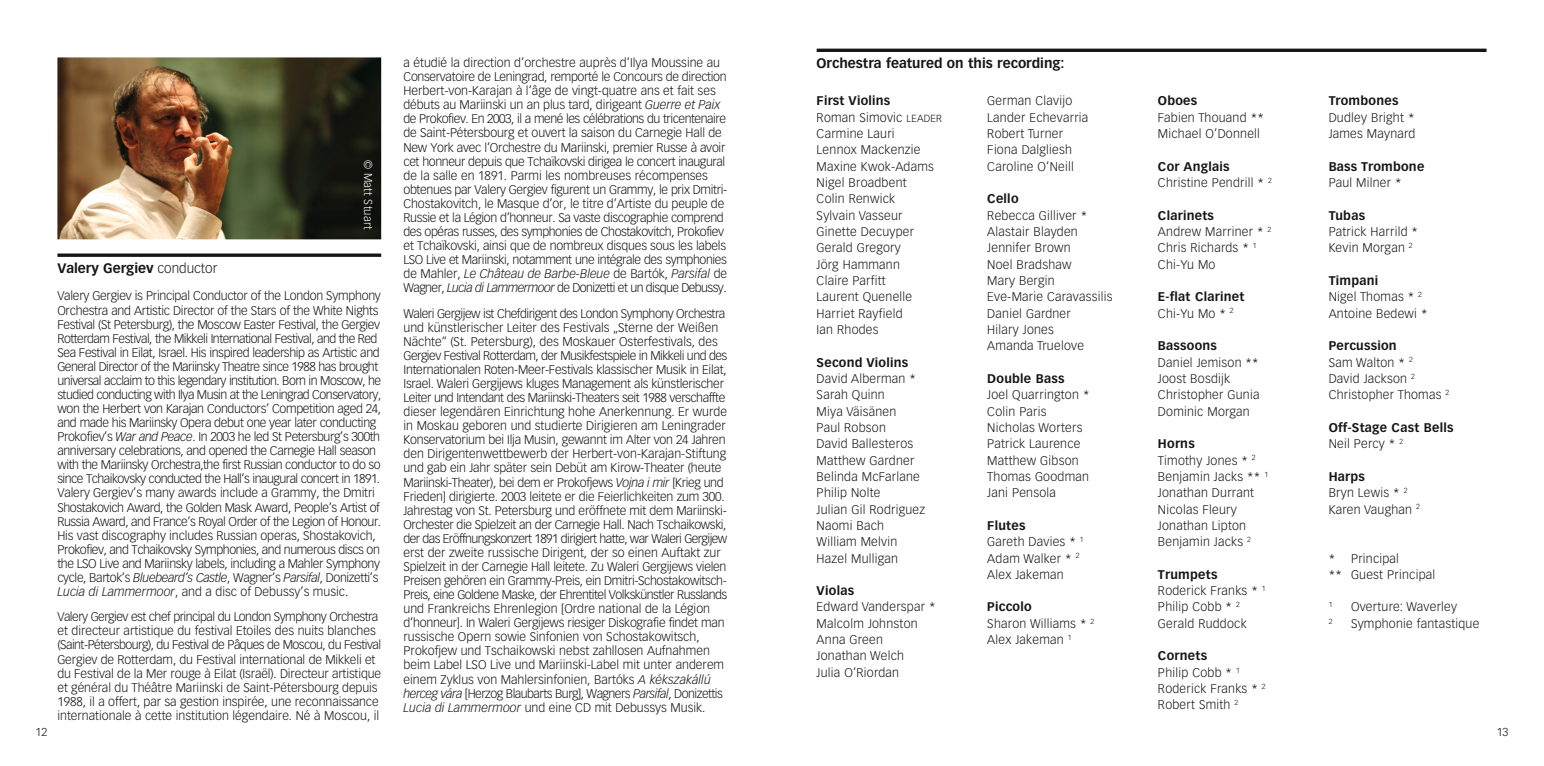
<style>
.page{position:relative;width:1544px;height:766px;background:#fff}
.page>*{position:absolute;margin:0;border:0;box-sizing:border-box;transform-origin:0 0}
.t1{font:700 13.5px "Vectora LT Pro";color:#151616}
.t2{font:300 12.38px/14.2px "Vectora LT Pro";letter-spacing:-.01em;color:#151616}
.t3{font:300 12.38px/16.4px "Vectora LT Pro";letter-spacing:.02em;color:#151616}
.t4{font:300 12.38px/14.2px "Vectora LT Pro";letter-spacing:-.03em;color:#151616}
.t5{font:700 12.38px/16.4px "Vectora LT Pro";letter-spacing:.02em;color:#151616}
.t6{font:300 11.25px "Vectora LT Pro";letter-spacing:.02em;color:#fff}
.t7{font:300 11.25px "Vectora LT Pro";color:#151616}
.t8{font:300 7.2px "Vectora LT Pro";color:#151616}
.s1{font-weight:300}
.s2{font-style:italic}
.s3{font-weight:700}
.s4{font-size:10.12px}
</style>
<div class="page">
<img style="left:57px;top:57px;width:324px;height:182px">
<svg style="left:57px;top:253px;width:324px;height:4px"></svg>
<hr style="left:816px;top:49px;width:670px;height:3px;background:#151616">
<p class="t6" style="left:372px;top:160px;width:71px;rotate:90deg">© Matt Stuart</p>
<p class="t7" style="left:36px;top:728px;width:13px">12</p>
<p class="t1" style="left:57px;top:263px;width:162px">Valery Gergiev <span class="s1">conductor</span></p>
<p class="t4" style="left:57px;top:290px;width:325px">Valery Gergiev is Principal Conductor of the London Symphony Orchestra and Artistic Director of the Stars of the White Nights Festival (St Petersburg), the Moscow Easter Festival, the Gergiev Rotterdam Festival, the Mikkeli International Festival, and the Red Sea Festival in Eilat, Israel. His inspired leadership as Artistic and General Director of the Mariinsky Theatre since 1988 has brought universal acclaim to this legendary institution. Born in Moscow, he studied conducting with Ilya Musin at the Leningrad Conservatory, won the Herbert von Karajan Conductors’ Competition aged 24, and made his Mariinsky Opera debut one year later conducting Prokofiev’s <span class="s2">War and Peace</span>. In 2003 he led St Petersburg’s 300th anniversary celebrations, and opened the Carnegie Hall season with the Mariinsky Orchestra,the first Russian conductor to do so since Tchaikovsky conducted the Hall’s inaugural concert in 1891.<br>Valery Gergiev’s many awards include a Grammy, the Dmitri Shostakovich Award, the Golden Mask Award, People’s Artist of Russia Award, and France’s Royal Order of the Legion of Honour.<br>His vast discography includes Russian operas, Shostakovich, Prokofiev, and Tchaikovsky Symphonies, and numerous discs on the LSO Live and Mariinsky labels, including a Mahler Symphony cycle, Bartok’s <span class="s2">Bluebeard’s Castle</span>, Wagner’s <span class="s2">Parsifal</span>, Donizetti’s <span class="s2">Lucia di Lammermoor</span>, and a disc of Debussy’s music.</p>
<p class="t2" style="left:57px;top:611px;width:325px">Valery Gergiev est chef principal du London Symphony Orchestra et directeur artistique du festival Etoiles des nuits blanches (Saint-Pétersbourg), du Festival de Pâques de Moscou, du Festival Gergiev de Rotterdam, du Festival international de Mikkeli et du Festival de la Mer rouge à Eilat (Israël). Directeur artistique et général du Théâtre Mariinski de Saint-Pétersbourg depuis 1988, il a offert, par sa gestion inspirée, une reconnaissance internationale à cette institution légendaire. Né à Moscou, il</p>
<p class="t2" style="left:403px;top:57px;width:325px">a étudié la direction d’orchestre auprès d’Ilya Moussine au Conservatoire de Leningrad, remporté le Concours de direction Herbert-von-Karajan à l’âge de vingt-quatre ans et fait ses débuts au Mariinski un an plus tard, dirigeant <span class="s2">Guerre et Paix </span>de Prokofiev. En 2003, il a mené les célébrations du tricentenaire de Saint-Pétersbourg et ouvert la saison du Carnegie Hall de New York avec l’Orchestre du Mariinski, premier Russe à avoir cet honneur depuis que Tchaïkovski dirigea le concert inaugural de la salle en 1891. Parmi les nombreuses récompenses obtenues par Valery Gergiev figurent un Grammy, le prix Dmitri-Chostakovitch, le Masque d’or, le titre d’Artiste du peuple de Russie et la Légion d’honneur. Sa vaste discographie comprend des opéras russes, des symphonies de Chostakovitch, Prokofiev et Tchaïkovski, ainsi que de nombreux disques sous les labels LSO Live et Mariinski, notamment une intégrale des symphonies de Mahler, <span class="s2">Le Château de Barbe-Bleue</span> de Bartók, <span class="s2">Parsifal</span> de Wagner, <span class="s2">Lucia di Lammermoor</span> de Donizetti et un disque Debussy.</p>
<p class="t2" style="left:403px;top:307px;width:325px">Waleri Gergijew ist Chefdirigent des London Symphony Orchestra und künstlerischer Leiter des Festivals „Sterne der Weißen Nächte“ (St. Petersburg), des Moskauer Osterfestivals, des Gergiev Festival Rotterdam, der Musikfestspiele in Mikkeli und des Internationalen Roten-Meer-Festivals klassischer Musik in Eilat, Israel. Waleri Gergijews kluges Management als künstlerischer Leiter und Intendant des Mariinski-Theaters seit 1988 verschaffte dieser legendären Einrichtung hohe Anerkennung. Er wurde in Moskau geboren und studierte Dirigieren am Leningrader Konservatorium bei Ilja Musin, gewannt im Alter von 24 Jahren den Dirigentenwettbewerb der Herbert-von-Karajan-Stiftung und gab ein Jahr später sein Debüt am Kirow-Theater (heute Mariinski-Theater), bei dem er Prokofjews <span class="s2">Vojna i mir</span> [Krieg und Frieden] dirigierte. 2003 leitete er die Feierlichkeiten zum 300.<br>Jahrestag von St. Petersburg und eröffnete mit dem Mariinski-Orchester die Spielzeit an der Carnegie Hall. Nach Tschaikowski, der das Eröffnungskonzert 1891 dirigiert hatte, war Waleri Gergijew erst der zweite russische Dirigent, der so einen Auftakt zur Spielzeit in der Carnegie Hall leitete. Zu Waleri Gergijews vielen Preisen gehören ein Grammy-Preis, ein Dmitri-Schostakowitsch-Preis, eine Goldene Maske, der Ehrentitel Volkskünstler Russlands und Frankreichs Ehrenlegion [Ordre national de la Légion d’honneur]. In Waleri Gergijews riesiger Diskografie findet man russische Opern sowie Sinfonien von Schostakowitsch, Prokofjew und Tschaikowski nebst zahllosen Aufnahmen beim Label LSO Live und Mariinski-Label mit unter anderem einem Zyklus von Mahlersinfonien, Bartóks <span class="s2">A kékszakállú herceg vára</span> [Herzog Blaubarts Burg], Wagners <span class="s2">Parsifal</span>, Donizettis <span class="s2">Lucia di Lammermoor</span> und eine CD mit Debussys Musik.</p>
<p class="t1" style="left:816px;top:58px;width:249px">Orchestra featured on this recording:</p>
<p class="t3" style="left:816px;top:94px;width:127px"><span class="s3">First Violins<br></span>Roman Simovic <span class="s4">LEADER<br></span>Carmine Lauri<br>Lennox Mackenzie<br>Maxine Kwok-Adams<br>Nigel Broadbent<br>Colin Renwick<br>Sylvain Vasseur<br>Ginette Decuyper<br>Gerald Gregory<br>Jörg Hammann<br>Claire Parfitt<br>Laurent Quenelle<br>Harriet Rayfield<br>Ian Rhodes</p>
<p class="t5" style="left:816px;top:355px;width:93px">Second Violins</p>
<p class="t3" style="left:816px;top:372px;width:110px">David Alberman *<br>Sarah Quinn<br>Miya Väisänen<br>Paul Robson<br>David Ballesteros<br>Matthew Gardner<br>Belinda McFarlane<br>Philip Nolte<br>Julian Gil Rodriguez<br>Naomi Bach<br>William Melvin<br>Hazel Mulligan</p>
<p class="t5" style="left:816px;top:584px;width:39px">Violas</p>
<p class="t3" style="left:816px;top:600px;width:120px">Edward Vanderspar *<br>Malcolm Johnston<br>Anna Green<br>Jonathan Welch<br>Julia O’Riordan</p>
<p class="t3" style="left:987px;top:94px;width:103px">German Clavijo<br>Lander Echevarria<br>Robert Turner<br>Fiona Dalgliesh<br>Caroline O’Neill</p>
<p class="t5" style="left:987px;top:192px;width:33px">Cello</p>
<p class="t3" style="left:987px;top:208px;width:127px">Rebecca Gilliver *<br>Alastair Blayden<br>Jennifer Brown<br>Noel Bradshaw<br>Mary Bergin<br>Eve-Marie Caravassilis<br>Daniel Gardner<br>Hilary Jones<br>Amanda Truelove</p>
<p class="t5" style="left:987px;top:371px;width:79px">Double Bass</p>
<p class="t3" style="left:987px;top:388px;width:104px">Joel Quarrington *<br>Colin Paris<br>Nicholas Worters<br>Patrick Laurence<br>Matthew Gibson<br>Thomas Goodman<br>Jani Pensola</p>
<p class="t3" style="left:987px;top:518px;width:98px"><span class="s3">Flutes<br></span>Gareth Davies * <sup>1<br></sup>Adam Walker * <sup>2<br></sup>Alex Jakeman</p>
<p class="t3" style="left:987px;top:600px;width:108px"><span class="s3">Piccolo<br></span>Sharon Williams * <sup>2<br></sup>Alex Jakeman <sup>1</sup></p>
<p class="t5" style="left:1158px;top:94px;width:41px">Oboes</p>
<p class="t3" style="left:1158px;top:111px;width:107px">Fabien Thouand **<br>Michael O’Donnell</p>
<p class="t3" style="left:1158px;top:159px;width:115px"><span class="s3">Cor Anglais<br></span>Christine Pendrill * <sup>2</sup></p>
<p class="t3" style="left:1158px;top:208px;width:115px"><span class="s3">Clarinets<br></span>Andrew Marriner * <sup>2<br></sup>Chris Richards * <sup>1<br></sup>Chi-Yu Mo</p>
<p class="t5" style="left:1158px;top:290px;width:88px">E-flat Clarinet<br><span class="s1">Chi-Yu Mo *</span> <sup>2</sup></p>
<p class="t5" style="left:1158px;top:339px;width:61px">Bassoons</p>
<p class="t3" style="left:1158px;top:355px;width:103px">Daniel Jemison **<br>Joost Bosdijk<br>Christopher Gunia<br>Dominic Morgan</p>
<p class="t3" style="left:1158px;top:437px;width:112px"><span class="s3">Horns<br></span>Timothy Jones * <sup>2<br></sup>Benjamin Jacks ** <sup>1<br></sup>Jonathan Durrant<br>Nicolas Fleury<br>Jonathan Lipton<br>Benjamin Jacks <sup>2</sup></p>
<p class="t3" style="left:1158px;top:567px;width:109px"><span class="s3">Trumpets<br></span>Roderick Franks * <sup>1<br></sup>Philip Cobb * <sup>2<br></sup>Gerald Ruddock</p>
<p class="t3" style="left:1158px;top:649px;width:109px"><span class="s3">Cornets<br></span>Philip Cobb * <sup>1<br></sup>Roderick Franks * <sup>2<br></sup>Robert Smith <sup>2</sup></p>
<p class="t5" style="left:1328px;top:94px;width:71px">Trombones</p>
<p class="t3" style="left:1328px;top:111px;width:88px">Dudley Bright *<br>James Maynard</p>
<p class="t5" style="left:1328px;top:159px;width:97px">Bass Trombone</p>
<p class="t3" style="left:1328px;top:176px;width:75px">Paul Milner *</p>
<p class="t5" style="left:1328px;top:208px;width:38px">Tubas</p>
<p class="t3" style="left:1328px;top:225px;width:91px">Patrick Harrild *<br>Kevin Morgan <sup>2</sup></p>
<p class="t3" style="left:1328px;top:274px;width:100px"><span class="s3">Timpani<br></span>Nigel Thomas * <sup>2<br></sup>Antoine Bedewi *</p>
<p class="t3" style="left:1328px;top:339px;width:122px"><span class="s3">Percussion<br></span>Sam Walton * <sup>2<br></sup>David Jackson <sup>2<br></sup>Christopher Thomas <sup>2</sup></p>
<p class="t5" style="left:1328px;top:420px;width:126px">Off-Stage Cast Bells<br><span class="s1">Neil Percy *</span> <sup>2</sup></p>
<p class="t3" style="left:1328px;top:469px;width:93px"><span class="s3">Harps<br></span>Bryn Lewis * <sup>2<br></sup>Karen Vaughan <sup>2</sup></p>
<p class="t3" style="left:1328px;top:551px;width:108px">* Principal<br>** Guest Principal</p>
<p class="t8" style="left:1328px;top:602px;width:5px">1</p>
<p class="t3" style="left:1351px;top:600px;width:108px">Overture: Waverley</p>
<p class="t8" style="left:1328px;top:618px;width:5px">2</p>
<p class="t3" style="left:1351px;top:616px;width:130px">Symphonie fantastique</p>
<p class="t7" style="left:1496px;top:728px;width:13px">13</p>
</div>
